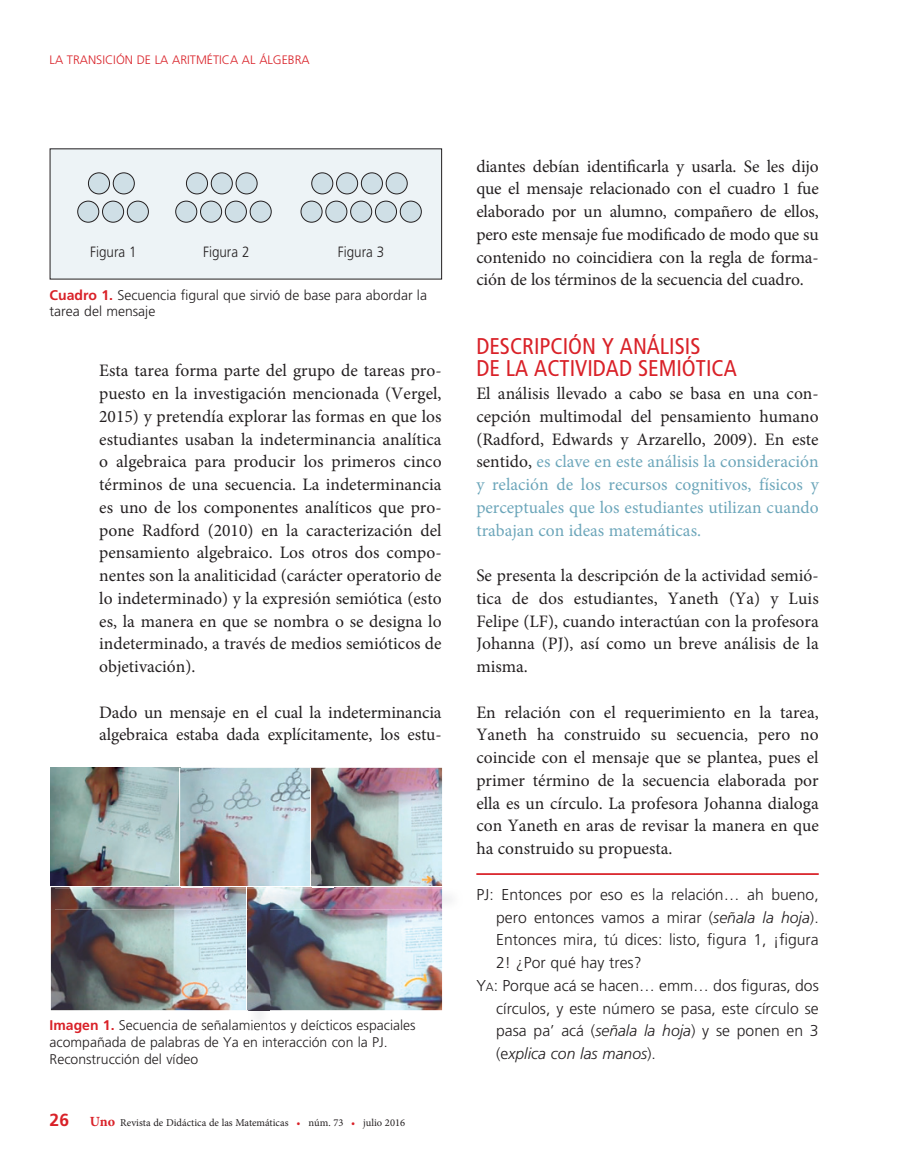
<style>
.page{position:relative;width:918px;height:1166px;background:#fff}
.page>*{position:absolute;margin:0;border:0;box-sizing:border-box;transform-origin:0 0}
.t1{font:condensed 22.75px/22.8px "Frutiger LT Std";color:#d92128}
.t2{font:17.5px/22.8px "Minion Pro";color:#231f20;text-align:justify}
.t3{font:17.5px/22.8px "Minion Pro";color:#6ca6ba;text-align:justify}
.t4{font:300 15.75px "Frutiger LT Std";color:#231f20}
.t5{font:italic 300 15.75px "Frutiger LT Std";color:#231f20}
.t6{font:300 14.88px "Frutiger LT Std";color:#231f20;scale:.9 1}
.t7{font:300 14px/16.8px "Frutiger LT Std";color:#231f20}
.t8{font:300 12.25px "Frutiger LT Std";color:#d92128}
.t9{font:10.5px "Minion Pro";color:#231f20}
.s1{font-weight:700;color:#d92128}
.s2{font-family:"Frutiger LT Std";font-weight:700;font-size:17.5px;color:#d92128}
.s3{font-weight:700;font-size:14px;color:#d92128}
.s4{color:#d92128}
.s5{color:#231f20}
.s6{font-style:italic}
.s7{font-style:inherit}
.s8{font-size:11.9px}
.s9{font-style:normal}
</style>
<div class="page">
<hr style="left:476px;top:873px;width:343px;height:2px;background:#d92128">
<div style="left:50px;top:149px;width:391px;height:130px;background:#edf3f6"></div>
<div style="left:78px;top:201px;width:21px;height:21px;background:#cfdfe6;border-radius:50%"></div>
<div style="left:77px;top:201px;width:22px;height:22px;border:1px solid #231f20;border-radius:50%"></div>
<div style="left:102px;top:201px;width:22px;height:21px;background:#cfdfe6;border-radius:50%"></div>
<div style="left:102px;top:201px;width:22px;height:22px;border:1px solid #231f20;border-radius:50%"></div>
<div style="left:127px;top:201px;width:21px;height:21px;background:#cfdfe6;border-radius:50%"></div>
<div style="left:127px;top:201px;width:22px;height:22px;border:1px solid #231f20;border-radius:50%"></div>
<div style="left:88px;top:173px;width:21px;height:21px;background:#cfdfe6;border-radius:50%"></div>
<div style="left:88px;top:172px;width:22px;height:22px;border:1px solid #231f20;border-radius:50%"></div>
<div style="left:113px;top:173px;width:21px;height:21px;background:#cfdfe6;border-radius:50%"></div>
<div style="left:113px;top:172px;width:22px;height:22px;border:1px solid #231f20;border-radius:50%"></div>
<div style="left:176px;top:201px;width:21px;height:21px;background:#cfdfe6;border-radius:50%"></div>
<div style="left:175px;top:201px;width:22px;height:22px;border:1px solid #231f20;border-radius:50%"></div>
<div style="left:200px;top:201px;width:22px;height:21px;background:#cfdfe6;border-radius:50%"></div>
<div style="left:200px;top:201px;width:22px;height:22px;border:1px solid #231f20;border-radius:50%"></div>
<div style="left:225px;top:201px;width:21px;height:21px;background:#cfdfe6;border-radius:50%"></div>
<div style="left:225px;top:201px;width:22px;height:22px;border:1px solid #231f20;border-radius:50%"></div>
<div style="left:186px;top:173px;width:21px;height:21px;background:#cfdfe6;border-radius:50%"></div>
<div style="left:186px;top:172px;width:22px;height:22px;border:1px solid #231f20;border-radius:50%"></div>
<div style="left:211px;top:173px;width:21px;height:21px;background:#cfdfe6;border-radius:50%"></div>
<div style="left:211px;top:172px;width:22px;height:22px;border:1px solid #231f20;border-radius:50%"></div>
<div style="left:236px;top:173px;width:21px;height:21px;background:#cfdfe6;border-radius:50%"></div>
<div style="left:236px;top:172px;width:22px;height:22px;border:1px solid #231f20;border-radius:50%"></div>
<div style="left:250px;top:201px;width:21px;height:21px;background:#cfdfe6;border-radius:50%"></div>
<div style="left:250px;top:201px;width:22px;height:22px;border:1px solid #231f20;border-radius:50%"></div>
<div style="left:301px;top:201px;width:21px;height:21px;background:#cfdfe6;border-radius:50%"></div>
<div style="left:300px;top:201px;width:22px;height:22px;border:1px solid #231f20;border-radius:50%"></div>
<div style="left:326px;top:201px;width:21px;height:21px;background:#cfdfe6;border-radius:50%"></div>
<div style="left:325px;top:201px;width:22px;height:22px;border:1px solid #231f20;border-radius:50%"></div>
<div style="left:351px;top:201px;width:21px;height:21px;background:#cfdfe6;border-radius:50%"></div>
<div style="left:350px;top:201px;width:22px;height:22px;border:1px solid #231f20;border-radius:50%"></div>
<div style="left:312px;top:173px;width:21px;height:21px;background:#cfdfe6;border-radius:50%"></div>
<div style="left:311px;top:172px;width:22px;height:22px;border:1px solid #231f20;border-radius:50%"></div>
<div style="left:336px;top:173px;width:22px;height:21px;background:#cfdfe6;border-radius:50%"></div>
<div style="left:336px;top:172px;width:22px;height:22px;border:1px solid #231f20;border-radius:50%"></div>
<div style="left:361px;top:173px;width:21px;height:21px;background:#cfdfe6;border-radius:50%"></div>
<div style="left:361px;top:172px;width:22px;height:22px;border:1px solid #231f20;border-radius:50%"></div>
<div style="left:375px;top:201px;width:21px;height:21px;background:#cfdfe6;border-radius:50%"></div>
<div style="left:375px;top:201px;width:22px;height:22px;border:1px solid #231f20;border-radius:50%"></div>
<div style="left:386px;top:173px;width:21px;height:21px;background:#cfdfe6;border-radius:50%"></div>
<div style="left:386px;top:172px;width:22px;height:22px;border:1px solid #231f20;border-radius:50%"></div>
<div style="left:400px;top:201px;width:21px;height:21px;background:#cfdfe6;border-radius:50%"></div>
<div style="left:400px;top:201px;width:22px;height:22px;border:1px solid #231f20;border-radius:50%"></div>
<img style="left:51px;top:768px;width:391px;height:242px">
<img style="left:55px;top:889px;width:397px;height:20px">
<hr style="left:51px;top:886px;width:391px;height:1px;background:#fff">
<img style="left:182px;top:772px;width:20px;height:135px">
<svg style="left:182px;top:886px;width:20px;height:1px"></svg>
<hr style="left:179px;top:768px;width:1px;height:119px;background:#fff">
<img style="left:248px;top:891px;width:21px;height:128px">
<img style="left:248px;top:1019px;width:21px;height:11px">
<hr style="left:246px;top:887px;width:1px;height:123px;background:#fff">
<img style="left:312px;top:772px;width:21px;height:135px">
<svg style="left:312px;top:886px;width:21px;height:1px"></svg>
<hr style="left:310px;top:768px;width:1px;height:119px;background:#fff">
<p class="t8" style="left:50px;top:53px;width:262px">LA TRANSICIÓN DE LA ARITMÉTICA AL ÁLGEBRA</p>
<p class="t6" style="left:90px;top:243px;width:53px">Figura 1</p>
<p class="t6" style="left:203px;top:243px;width:53px">Figura 2</p>
<p class="t6" style="left:338px;top:243px;width:53px">Figura 3</p>
<p class="t7" style="left:50px;top:286px;width:379px"><span class="s1">Cuadro 1.</span> Secuencia figural que sirvió de base para abordar la tarea del mensaje</p>
<p class="t2" style="left:99px;top:359px;width:344px">Esta tarea forma parte del grupo de tareas pro&shy;puesto en la investigación mencionada (Vergel, 2015) y pretendía explorar las formas en que los estudiantes usaban la indeterminancia analítica o algebraica para producir los primeros cinco términos de una secuencia. La indeterminancia es uno de los componentes analíticos que pro&shy;pone Radford (2010) en la caracterización del pensamiento algebraico. Los otros dos compo&shy;nentes son la analiticidad (carácter operatorio de lo indeterminado) y la expresión semiótica (esto es, la manera en que se nombra o se designa lo indeterminado, a través de medios semióticos de objetivación).</p>
<p class="t2" style="left:99px;top:701px;width:344px">Dado un mensaje en el cual la indeterminancia algebraica estaba dada explícitamente, los estu-</p>
<p class="t7" style="left:50px;top:1017px;width:368px"><span class="s1">Imagen 1.</span> Secuencia de señalamientos y deícticos espaciales acompañada de palabras de Ya en interacción con la PJ.<br>Reconstrucción del vídeo</p>
<p class="t9" style="left:50px;top:1116px;width:357px"><span class="s2">26</span> <span class="s3">Uno</span> Revista de Didáctica de las Matemáticas <span class="s4">•</span> núm. 73 <span class="s4">•</span> julio 2016</p>
<p class="t2" style="left:476px;top:155px;width:344px">diantes debían identificarla y usarla. Se les dijo que el mensaje relacionado con el cuadro 1 fue elaborado por un alumno, compañero de ellos, pero este mensaje fue modificado de modo que su contenido no coincidiera con la regla de forma&shy;ción de los términos de la secuencia del cuadro.</p>
<h1 class="t1" style="left:476px;top:334px;width:262px">DESCRIPCIÓN Y ANÁLISIS<br>DE LA ACTIVIDAD SEMIÓTICA</h1>
<p class="t3" style="left:476px;top:382px;width:344px"><span class="s5">El análisis llevado a cabo se basa en una con&shy;cepción multimodal del pensamiento humano (Radford, Edwards y Arzarello, 2009). En este sentido,</span> es clave en este análisis la consideración y relación de los recursos cognitivos, físicos y perceptuales que los estudiantes utilizan cuando trabajan con ideas matemáticas.</p>
<p class="t2" style="left:476px;top:564px;width:344px">Se presenta la descripción de la actividad semió&shy;tica de dos estudiantes, Yaneth (Ya) y Luis Felipe (LF), cuando interactúan con la profesora Johanna (PJ), así como un breve análisis de la misma.</p>
<p class="t2" style="left:476px;top:701px;width:344px">En relación con el requerimiento en la tarea, Yaneth ha construido su secuencia, pero no coincide con el mensaje que se plantea, pues el primer término de la secuencia elaborada por ella es un círculo. La profesora Johanna dialoga con Yaneth en aras de revisar la manera en que ha construido su propuesta.</p>
<p class="t4" style="left:476px;top:885px;width:344px">PJ: Entonces por eso es la relación… ah bueno,</p>
<p class="t4" style="left:496px;top:908px;width:324px">pero entonces vamos a mirar (<span class="s6">señala la hoja</span>).</p>
<p class="t4" style="left:496px;top:931px;width:324px">Entonces mira, tú dices: listo, figura 1, ¡figura</p>
<p class="t4" style="left:496px;top:953px;width:147px">2! ¿Por qué hay tres?</p>
<p class="t4" style="left:476px;top:976px;width:344px"><span class="s7">Y</span><span class="s8">A</span>: Porque acá se hacen… emm… dos figuras, dos</p>
<p class="t4" style="left:496px;top:999px;width:324px">círculos, y este número se pasa, este círculo se</p>
<p class="t4" style="left:496px;top:1022px;width:324px">pasa pa’ acá (<span class="s6">señala la hoja</span>) y se ponen en 3</p>
<p class="t5" style="left:496px;top:1044px;width:161px"><span class="s9">(e</span>xplica con las manos<span class="s9">).</span></p>
</div>
